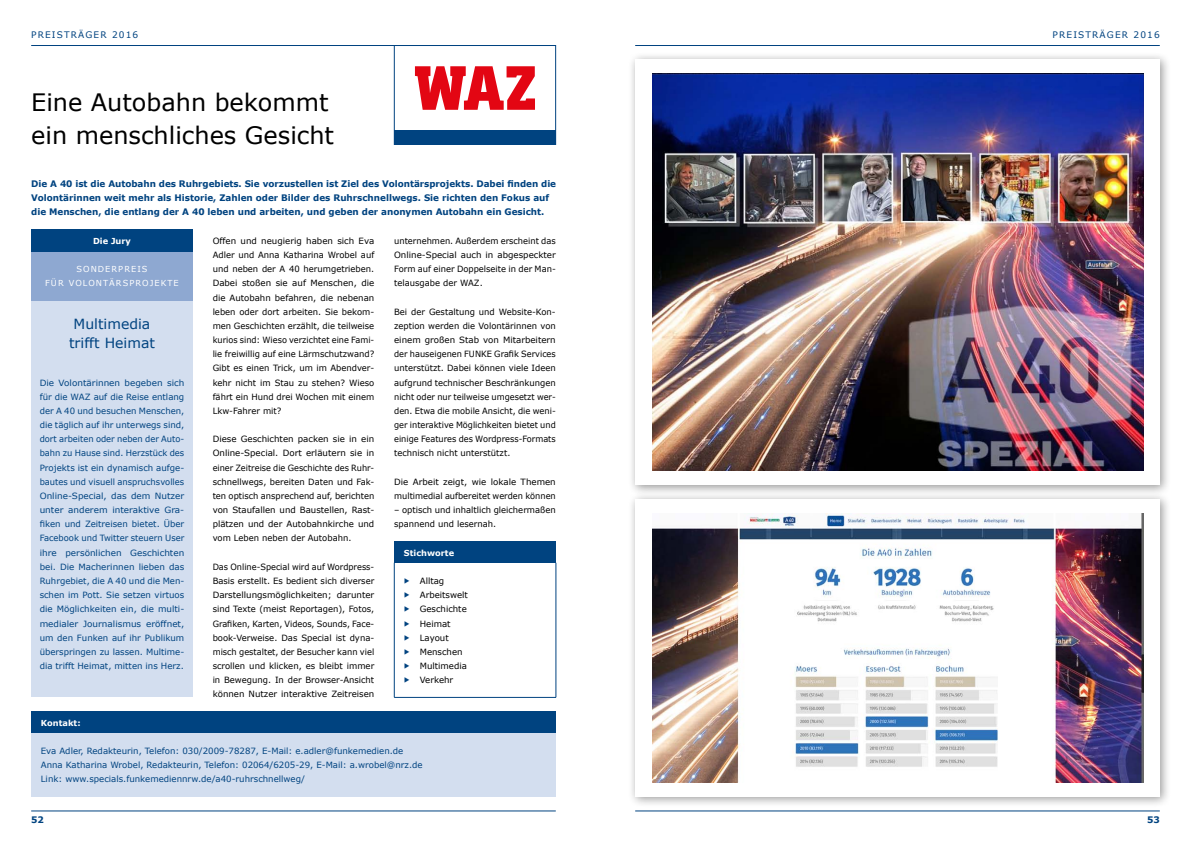
<style>
.page{position:relative;width:1191px;height:842px;background:#fff}
.page>*{position:absolute;margin:0;border:0;box-sizing:border-box;transform-origin:0 0}
.t1{font:24px/33px "Verdana";color:#000}
.t2{font:14px/19px "Verdana";color:#004380;text-align:center}
.t3{font:700 9px/14.2px "Verdana";letter-spacing:-.005em;color:#004380}
.t4{font:9px "Verdana";letter-spacing:.125em;color:#004380}
.t5{font:8.6px/14.2px "Verdana";color:#000;text-align:justify}
.t6{font:8.6px/14.2px "Verdana";color:#004380}
.t7{font:8.6px/14.2px "Verdana";color:#000;text-align:justify;scale:.95 1}
.t8{font:8.2px "Verdana";letter-spacing:.125em;color:#fff}
.t9{font:700 8.2px "Verdana";color:#fff}
</style>
<div class="page">
<hr style="left:31px;top:45px;width:525px;height:1px;background:#004380">
<hr style="left:635px;top:45px;width:524px;height:1px;background:#004380">
<hr style="left:31px;top:811px;width:525px;height:1px;background:#004380">
<hr style="left:635px;top:811px;width:524px;height:1px;background:#004380">
<div style="left:627px;top:52px;width:544px;height:444px;background:#000;opacity:.4"></div>
<div style="left:635px;top:60px;width:524px;height:425px;background:#fff"></div>
<img style="left:652px;top:74px;width:491px;height:397px">
<div style="left:627px;top:491px;width:544px;height:317px;background:#000;opacity:.4"></div>
<div style="left:635px;top:499px;width:524px;height:298px;background:#fff"></div>
<img style="left:652px;top:513px;width:491px;height:269px">
<div style="left:394px;top:130px;width:162px;height:15px;background:#004380"></div>
<svg style="left:415px;top:66px;width:120px;height:44px"></svg>
<div style="left:394px;top:45px;width:162px;height:100px;border:1px solid #004380"></div>
<div style="left:31px;top:711px;width:524px;height:22px;background:#004380"></div>
<div style="left:31px;top:733px;width:524px;height:64px;background:#d3deef"></div>
<div style="left:31px;top:247px;width:162px;height:450px;background:#d3deef"></div>
<div style="left:31px;top:247px;width:162px;height:53px;background:#8ea8d1"></div>
<div style="left:31px;top:230px;width:162px;height:22px;background:#004380"></div>
<div style="left:394px;top:541px;width:162px;height:22px;background:#004380"></div>
<hr style="left:394px;top:563px;width:1px;height:134px;background:#004380">
<hr style="left:556px;top:563px;width:1px;height:134px;background:#004380">
<hr style="left:394px;top:697px;width:162px;height:1px;background:#004380">
<p class="t4" style="left:31px;top:29px;width:109px">Preisträger 2016</p>
<p class="t4" style="left:1052px;top:29px;width:109px">Preisträger 2016</p>
<h1 class="t1" style="left:31px;top:85px;width:304px">Eine Autobahn bekommt ein menschliches Gesicht</h1>
<p class="t3" style="left:31px;top:176px;width:526px">Die A 40 ist die Autobahn des Ruhrgebiets. Sie vorzustellen ist Ziel des Volontärsprojekts. Dabei finden die<br>Volontärinnen weit mehr als Historie, Zahlen oder Bilder des Ruhrschnellwegs. Sie richten den Fokus auf die Menschen, die entlang der A 40 leben und arbeiten, und geben der anonymen Autobahn ein Gesicht.</p>
<p class="t5" style="left:213px;top:233px;width:163px">Offen und neugierig haben sich Eva Adler und Anna Katharina Wrobel auf und neben der A 40 herumgetrieben.<br>Dabei stoßen sie auf Menschen, die die Autobahn befahren, die nebenan leben oder dort arbeiten. Sie bekom&shy;men Geschichten erzählt, die teilweise kurios sind: Wieso verzichtet eine Fami&shy;lie freiwillig auf eine Lärmschutzwand?<br>Gibt es einen Trick, um im Abendver&shy;kehr nicht im Stau zu stehen? Wieso fährt ein Hund drei Wochen mit einem Lkw-Fahrer mit?</p>
<p class="t5" style="left:213px;top:432px;width:163px">Diese Geschichten packen sie in ein Online-Special. Dort erläutern sie in einer Zeitreise die Geschichte des Ruhr&shy;schnellwegs, bereiten Daten und Fak&shy;ten optisch ansprechend auf, berichten von Staufallen und Baustellen, Rast&shy;plätzen und der Autobahnkirche und vom Leben neben der Autobahn.</p>
<p class="t7" style="left:213px;top:559px;width:172px">Das Online-Special wird auf Wordpress-Basis erstellt. Es bedient sich diverser Darstellungsmöglichkeiten; darunter sind Texte (meist Reportagen), Fotos, Grafiken, Karten, Videos, Sounds, Face&shy;book-Verweise. Das Special ist dyna&shy;misch gestaltet, der Besucher kann viel scrollen und klicken, es bleibt immer in Bewegung. In der Browser-Ansicht können N utzer interaktive Zeitreisen</p>
<p class="t5" style="left:394px;top:233px;width:163px">unternehmen. Außerdem erscheint das Online-Special auch in abgespeckter Form auf einer Doppelseite in der Man&shy;telausgabe der WAZ.</p>
<p class="t5" style="left:394px;top:304px;width:163px">Bei der Gestaltung und Website-Kon&shy;zeption werden die Volontärinnen von einem großen Stab von M itarbeitern der hauseigenen FUNKE Grafik Services unterstützt. Dabei können viele Ideen aufgrund technischer Beschränkungen nicht oder nur teilweise umgesetzt wer&shy;den. Etwa die mobile Ansicht, die weni&shy;ger interaktive Möglichkeiten bietet und einige Features des Wordpress-Formats technisch nicht unterstützt.</p>
<p class="t5" style="left:394px;top:474px;width:163px">Die Arbeit zeigt, wie lokale Themen multimedial aufbereitet werden können</p>
<p class="t5" style="left:394px;top:503px;width:163px">– optisch und inhaltlich gleichermaßen spannend und lesernah.</p>
<p class="t9" style="left:93px;top:236px;width:39px">Die Jury</p>
<p class="t8" style="left:76px;top:264px;width:72px">Sonderpreis</p>
<p class="t8" style="left:45px;top:278px;width:7px">für</p>
<p class="t8" style="left:69px;top:278px;width:112px">Volontärsprojekte</p>
<h2 class="t2" style="left:69px;top:314px;width:87px">M ultimedia trifft Heimat</h2>
<p class="t6" style="left:40px;top:375px;width:146px;text-align:justify">Die Volontärinnen begeben sich für die WAZ auf die Reise entlang der A 40 und besuchen Menschen, die täglich auf ihr unterwegs sind, dort arbeiten oder neben der Auto&shy;bahn zu Hause sind. Herzstück des Projekts ist ein dynamisch aufge&shy;bautes und visuell anspruchsvolles Online-Special, das dem N utzer unter anderem interaktive Gra&shy;fiken und Zeitreisen bietet. Über Facebook und Twitter steuern User ihre persönlichen Geschichten bei. Die Macherinnen lieben das Ruhrgebiet, die A 40 und die Men&shy;schen im Pott. Sie setzen virtuos die Möglichkeiten ein, die multi&shy;medialer Journalismus eröffnet, um den Funken auf ihr Publikum überspringen zu lassen. M ultime&shy;dia trifft Heimat, mitten ins Herz.</p>
<p class="t9" style="left:404px;top:547px;width:52px">Stichworte</p>
<p class="t5" style="left:420px;top:573px;width:50px;text-align:left">Alltag<br>Arbeitswelt<br>Geschichte<br>Heimat<br>Layout<br>Menschen<br>M ultimedia<br>Verkehr</p>
<p class="t9" style="left:41px;top:717px;width:41px">Kontakt:</p>
<p class="t6" style="left:41px;top:744px;width:383px">Eva Adler, Redakteurin, Telefon: 030/2009-78287, E-Mail: e.adler@funkemedien.de<br>Anna Katharina Wrobel, Redakteurin, Telefon: 02064/6205-29, E-Mail: a.wrobel@nrz.de<br>Link: www.specials.funkemediennrw.de/a40-ruhrschnellweg/</p>
<p class="t3" style="left:31px;top:813px;width:14px">52</p>
<p class="t3" style="left:1147px;top:813px;width:14px">53</p>
</div>
